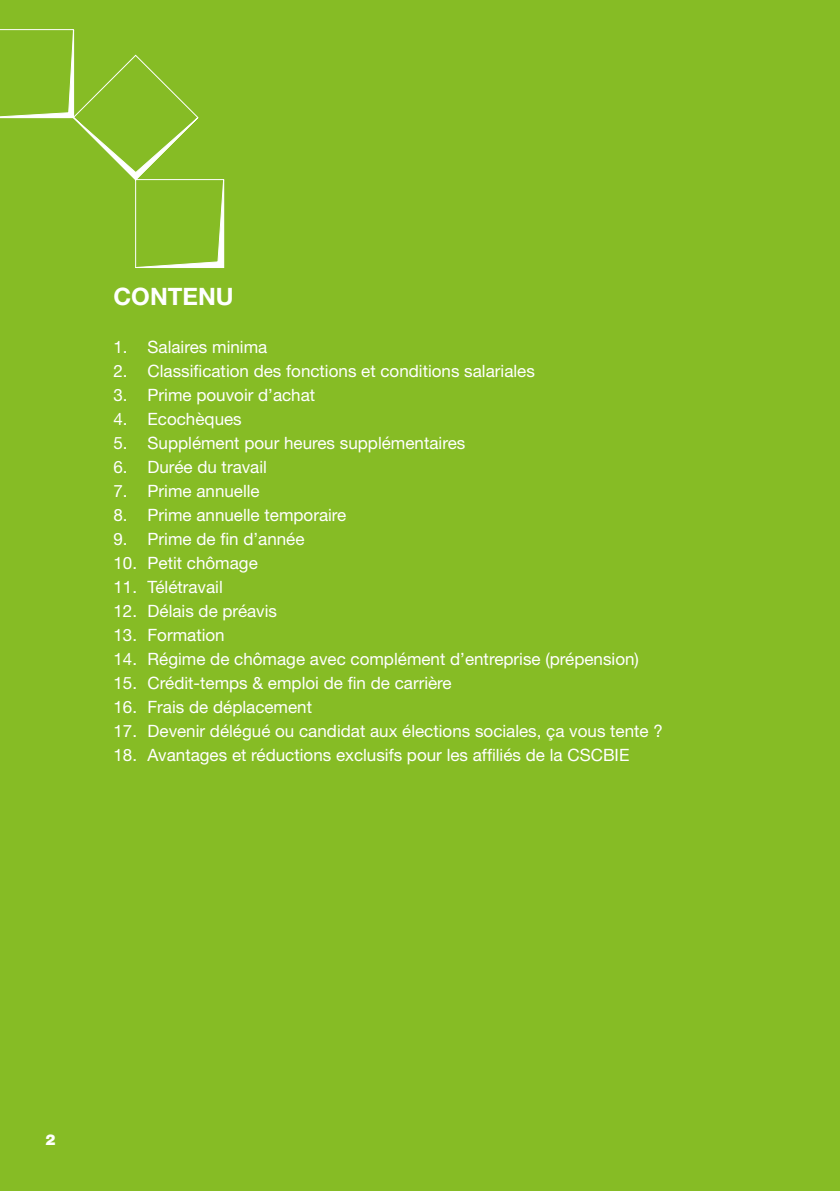
<style>
.page{position:relative;width:840px;height:1191px;background:#fff}
.page>*{position:absolute;margin:0;border:0;box-sizing:border-box;transform-origin:0 0}
.t1{font:700 24px "Helvetica Neue LT Std";color:#fff}
.t2{font:17px "Helvetica Neue LT Pro";color:#fff}
.t3{font:900 15px "Helvetica Neue LT Std";color:#fff}
</style>
<div class="page">
<div style="left:0;top:0;width:839px;height:1191px;background:#86bc25"></div>
<svg style="left:0;top:29px;width:224px;height:239px"></svg>
<h1 class="t1" style="left:113px;top:281px;width:122px">CONTENU</h1>
<p class="t2" style="left:113px;top:336px;width:155px">1. Salaires minima</p>
<p class="t2" style="left:113px;top:360px;width:422px">2. Classification des fonctions et conditions salariales</p>
<p class="t2" style="left:113px;top:384px;width:203px">3. Prime pouvoir d’achat</p>
<p class="t2" style="left:113px;top:408px;width:130px">4. Ecochèques</p>
<p class="t2" style="left:113px;top:432px;width:353px">5. Supplément pour heures supplémentaires</p>
<p class="t2" style="left:113px;top:456px;width:155px">6. Durée du travail</p>
<p class="t2" style="left:113px;top:480px;width:148px">7. Prime annuelle</p>
<p class="t2" style="left:113px;top:504px;width:234px">8. Prime annuelle temporaire</p>
<p class="t2" style="left:113px;top:528px;width:192px">9. Prime de fin d’année</p>
<p class="t2" style="left:113px;top:552px;width:146px">10. Petit chômage</p>
<p class="t2" style="left:113px;top:576px;width:111px">11. Télétravail</p>
<p class="t2" style="left:113px;top:600px;width:165px">12. Délais de préavis</p>
<p class="t2" style="left:113px;top:624px;width:113px">13. Formation</p>
<p class="t2" style="left:113px;top:648px;width:526px">14. Régime de chômage avec complément d’entreprise (prépension)</p>
<p class="t2" style="left:113px;top:672px;width:339px">15. Crédit-temps &amp; emploi de fin de carrière</p>
<p class="t2" style="left:113px;top:696px;width:200px">16. Frais de déplacement</p>
<p class="t2" style="left:113px;top:720px;width:550px">17. Devenir délégué ou candidat aux élections sociales, ça vous tente ?</p>
<p class="t2" style="left:113px;top:744px;width:517px">18. Avantages et réductions exclusifs pour les affiliés de la CSCBIE</p>
<p class="t3" style="left:45px;top:1130px;width:12px">2</p>
</div>
